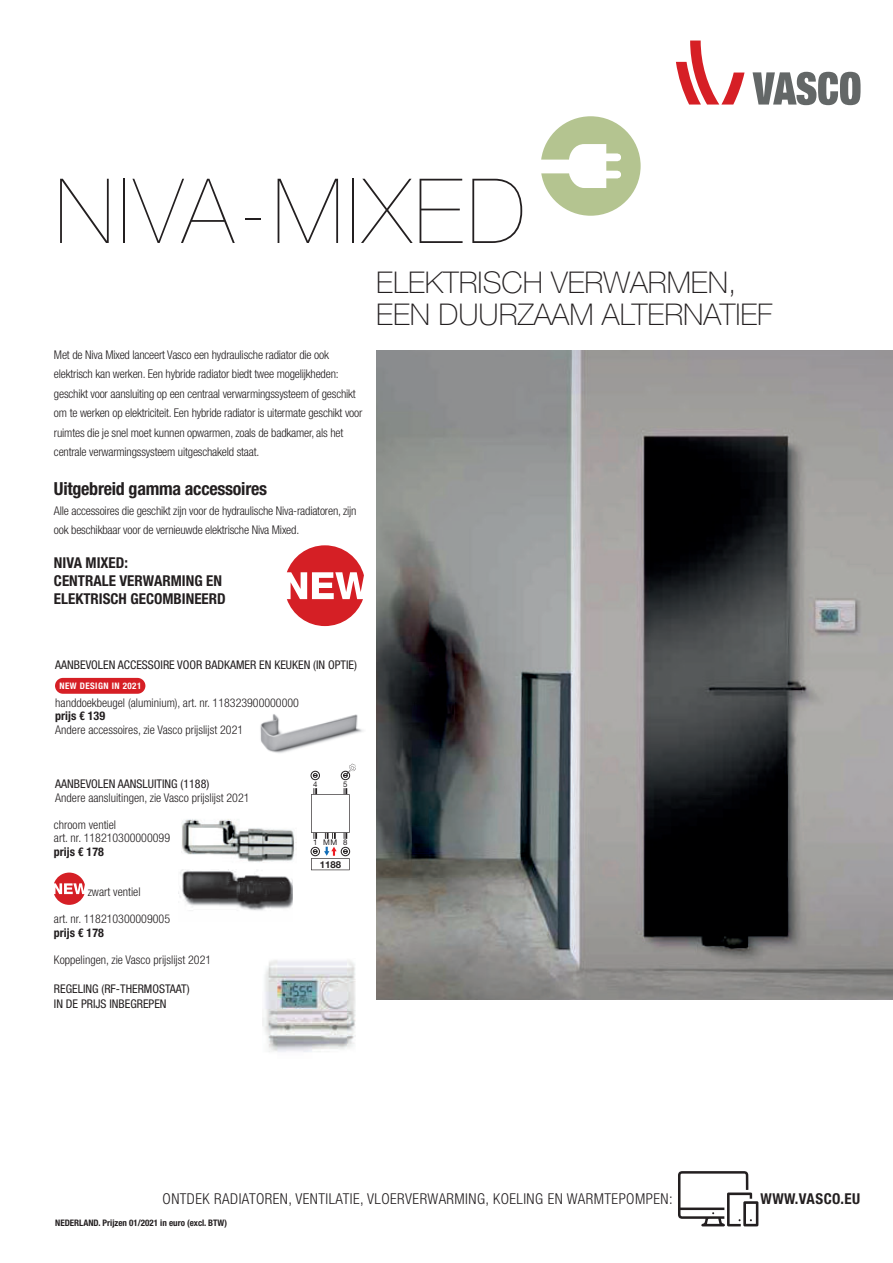
<style>
.page{position:relative;width:893px;height:1263px;background:#fff}
.page>*{position:absolute;margin:0;border:0;box-sizing:border-box;transform-origin:0 0}
.t1{font:200 90px "Helvetica Neue LT Std";letter-spacing:.05em;color:#231f20}
.t2{font:100 30px/31.5px "Helvetica Neue LT Std";color:#231f20}
.t3{font:700 condensed 18px "Helvetica Neue LT Std";letter-spacing:-.015em;color:#231f20}
.t4{font:300 condensed 15px "Helvetica Neue LT Std";letter-spacing:.03em;color:#231f20}
.t5{font:700 condensed 15px/18px "Helvetica Neue LT Std";color:#231f20}
.t6{font:700 condensed 15px "Helvetica Neue LT Std";letter-spacing:.03em;color:#231f20}
.t7{font:300 condensed 12px/19.5px "Helvetica Neue LT Std";letter-spacing:-.015em;color:#231f20}
.t8{font:condensed 12px/14.2px "Helvetica Neue LT Std";color:#231f20}
.t9{font:700 condensed 12px "Helvetica Neue LT Std";color:#231f20}
.t10{font:700 9.6px "Helvetica Neue LTW1 G";color:#231f20}
.t11{font:700 condensed 9px "Helvetica Neue LT Std";color:#231f20}
.t12{font:700 condensed 9px "Helvetica Neue LT Std";letter-spacing:.05em;color:#fff}
.t13{font:7.8px "Helvetica Neue LTW1 G";color:#231f20}
</style>
<div class="page">
<img style="left:376px;top:350px;width:517px;height:650px">
<svg style="left:676px;top:41px;width:68px;height:64px"></svg>
<svg style="left:752px;top:72px;width:108px;height:33px"></svg>
<svg style="left:678px;top:1171px;width:80px;height:56px"></svg>
<svg style="left:287px;top:545px;width:77px;height:81px"></svg>
<div style="left:55px;top:678px;width:90px;height:16px;border:9px solid #d61f25;border-radius:3px"></div>
<img style="left:260px;top:714px;width:103px;height:39px">
<svg style="left:311px;top:788px;width:39px;height:51px"></svg>
<div style="left:341px;top:771px;width:9px;height:9px;border:1px solid #231f20;border-radius:50%"></div>
<svg style="left:343px;top:764px;width:13px;height:14px"></svg>
<div style="left:311px;top:771px;width:9px;height:9px;border:1px solid #231f20;border-radius:50%"></div>
<svg style="left:313px;top:773px;width:4px;height:5px"></svg>
<svg style="left:311px;top:847px;width:39px;height:23px"></svg>
<svg style="left:54px;top:873px;width:31px;height:32px"></svg>
<svg style="left:541px;top:116px;width:100px;height:100px"></svg>
<img style="left:262px;top:960px;width:94px;height:92px">
<img style="left:182px;top:819px;width:114px;height:51px">
<img style="left:178px;top:870px;width:115px;height:41px">
<h1 class="t1" style="left:55px;top:159px;width:472px">NIVA-MIXED</h1>
<p class="t7" style="left:54px;top:346px;width:310px">Met de Niva Mixed lanceert Vasco een hydraulische radiator die ook elektrisch kan werken. Een hybride radiator biedt twee mogelijkheden: geschikt voor aansluiting op een centraal verwarmingssysteem of geschikt om te werken op elektriciteit. Een hybride radiator is uitermate geschikt voor ruimtes die je snel moet kunnen opwarmen, zoals de badkamer, als het centrale verwarmingssysteem uitgeschakeld staat.</p>
<h3 class="t3" style="left:54px;top:482px;width:215px">Uitgebreid gamma accessoires</h3>
<p class="t7" style="left:54px;top:502px;width:304px">Alle accessoires die geschikt zijn voor de hydraulische Niva-radiatoren, zijn ook beschikbaar voor de vernieuwde elektrische Niva Mixed.</p>
<p class="t5" style="left:54px;top:554px;width:173px">NIVA MIXED:<br>CENTRALE VERWARMING EN<br>ELEKTRISCH GECOMBINEERD</p>
<h2 class="t2" style="left:376px;top:267px;width:398px">ELEKTRISCH VERWARMEN,<br>EEN DUURZAAM ALTERNATIEF</h2>
<p class="t8" style="left:55px;top:658px;width:303px">AANBEVOLEN ACCESSOIRE VOOR BADKAMER EN KEUKEN (IN OPTIE)</p>
<p class="t12" style="left:60px;top:683px;width:83px">NEW DESIGN IN 2021</p>
<p class="t7" style="left:55px;top:694px;width:245px">handdoekbeugel (aluminium), art. nr. 118323900000000</p>
<p class="t9" style="left:55px;top:711px;width:51px">prijs € 139</p>
<p class="t7" style="left:55px;top:721px;width:189px">Andere accessoires, zie Vasco prijslijst 2021</p>
<p class="t8" style="left:55px;top:778px;width:156px">AANBEVOLEN AANSLUITING (1188)</p>
<p class="t7" style="left:55px;top:789px;width:196px">Andere aansluitingen, zie Vasco prijslijst 2021</p>
<p class="t7" style="left:54px;top:819px;width:118px;line-height:13.5px">chroom ventiel<br>art. nr. 118210300000099</p>
<p class="t9" style="left:54px;top:847px;width:51px">prijs € 178</p>
<p class="t7" style="left:88px;top:883px;width:54px">zwart ventiel</p>
<p class="t7" style="left:54px;top:910px;width:118px">art. nr. 118210300009005</p>
<p class="t9" style="left:54px;top:928px;width:51px">prijs € 178</p>
<p class="t7" style="left:54px;top:951px;width:159px">Koppelingen, zie Vasco prijslijst 2021</p>
<p class="t8" style="left:54px;top:983px;width:137px">REGELING (RF-THERMOSTAAT)<br>IN DE PRIJS INBEGREPEN</p>
<p class="t13" style="left:313px;top:780px;width:6px">4</p>
<p class="t13" style="left:343px;top:780px;width:6px">5</p>
<p class="t13" style="left:313px;top:838px;width:26px">1 MM</p>
<p class="t10" style="left:320px;top:859px;width:23px">1188</p>
<p class="t13" style="left:343px;top:838px;width:6px">8</p>
<p class="t4" style="left:163px;top:1193px;width:512px">ONTDEK RADIATOREN, VENTILATIE, VLOERVERWARMING, KOELING EN WARMTEPOMPEN:</p>
<p class="t6" style="left:760px;top:1193px;width:101px">WWW.VASCO.EU</p>
<p class="t11" style="left:55px;top:1220px;width:173px">NEDERLAND. Prijzen 01/2021 in euro (excl. BTW)</p>
</div>
